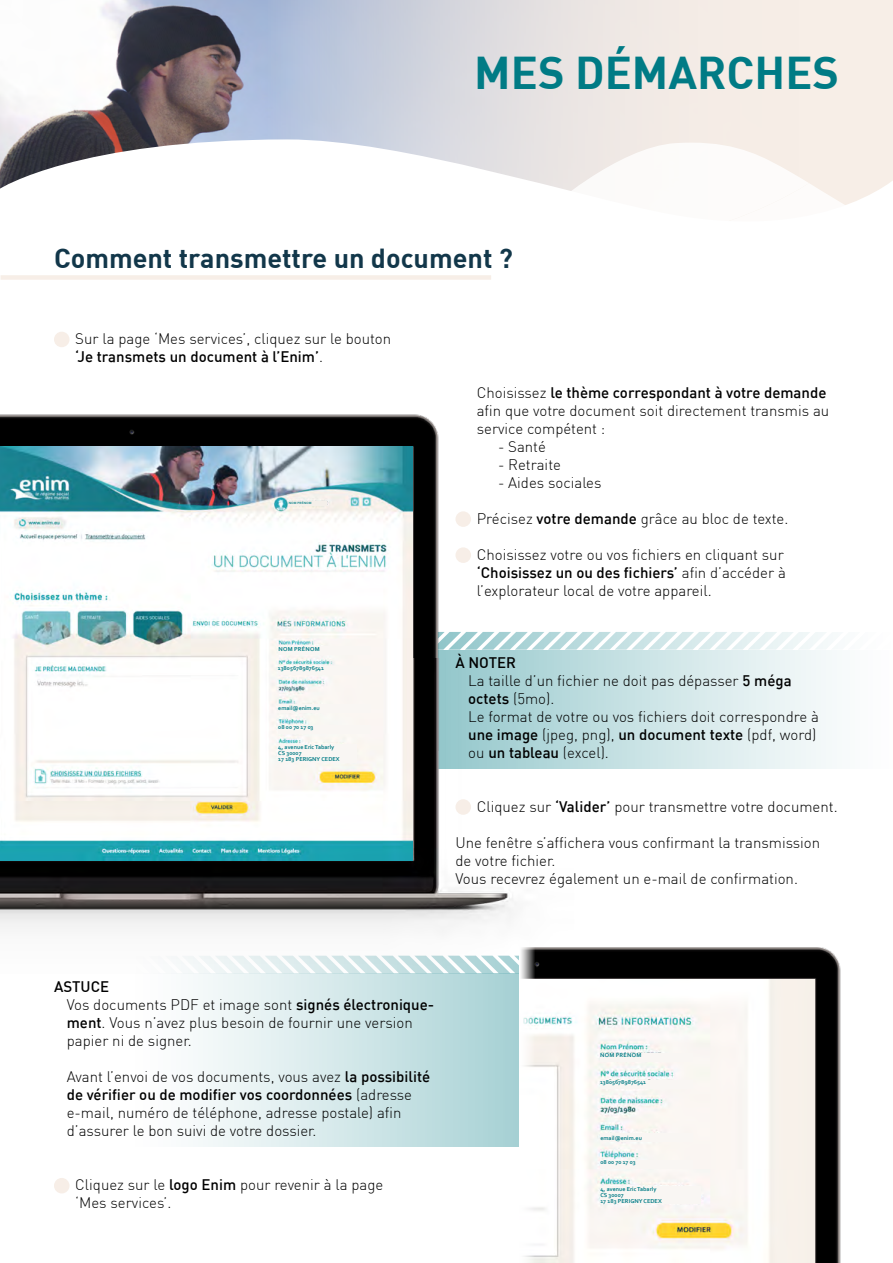
<style>
.page{position:relative;width:893px;height:1263px;background:#fff}
.page>*{position:absolute;margin:0;border:0;box-sizing:border-box;transform-origin:0 0}
.t1{font:700 45px "DIN";color:#007b85}
.t2{font:700 27px "DIN";color:#12374a}
.t3{font:300 15px/18px "DIN";color:#000}
.t4{font:700 6px/6px "Corbel";color:#007b85}
.t5{font:700 6px "Corbel";letter-spacing:.04em;color:#007b85}
.t6{font:700 3.3px "Corbel";letter-spacing:.04em;color:#007b85}
.s1{font-weight:500}
</style>
<div class="page">
<img style="left:0;top:0;width:268px;height:139px">
<svg style="left:268px;top:0;width:625px;height:139px;background:#e1dfe2"></svg>
<svg style="left:0;top:139px;width:893px;height:66px"></svg>
<svg style="left:198px;top:974px;width:321px;height:172px;background:#cfe5e7"></svg>
<svg style="left:578px;top:632px;width:250px;height:18px"></svg>
<svg style="left:578px;top:650px;width:254px;height:118px;background:#deedee"></svg>
<img style="left:0;top:414px;width:578px;height:244px">
<div style="left:1px;top:275px;width:490px;height:5px;background:#f7eee7"></div>
<img style="left:0;top:658px;width:626px;height:316px">
<div style="left:455px;top:511px;width:16px;height:16px;background:#f7eee7;border-radius:50%"></div>
<div style="left:455px;top:547px;width:16px;height:16px;background:#f7eee7;border-radius:50%"></div>
<div style="left:54px;top:332px;width:16px;height:15px;background:#f7eee7;border-radius:50%"></div>
<div style="left:455px;top:799px;width:16px;height:16px;background:#f7eee7;border-radius:50%"></div>
<div style="left:54px;top:1178px;width:16px;height:15px;background:#f7eee7;border-radius:50%"></div>
<img style="left:0;top:507px;width:413px;height:354px">
<img style="left:1px;top:447px;width:412px;height:353px">
<img style="left:520px;top:905px;width:321px;height:358px">
<img style="left:535px;top:979px;width:280px;height:284px">
<div style="left:519px;top:941px;width:16px;height:322px;background:#fff"></div>
<hr style="left:289px;top:501px;width:38px;height:4px;background:#f5f0ea">
<div style="left:278px;top:646px;width:93px;height:9px;background:#f9f6f3"></div>
<div style="left:278px;top:704px;width:93px;height:8px;background:#f9f6f3"></div>
<div style="left:278px;top:725px;width:93px;height:8px;background:#f9f6f3"></div>
<div style="left:278px;top:666px;width:93px;height:9px;background:#f9f6f3"></div>
<div style="left:278px;top:745px;width:79px;height:18px;background:#f9f6f3"></div>
<div style="left:600px;top:1053px;width:93px;height:9px;background:#f9f6f3"></div>
<div style="left:600px;top:1133px;width:93px;height:8px;background:#f9f6f3"></div>
<div style="left:600px;top:1160px;width:93px;height:8px;background:#f9f6f3"></div>
<div style="left:600px;top:1080px;width:93px;height:9px;background:#f9f6f3"></div>
<div style="left:600px;top:1187px;width:101px;height:17px;background:#f9f6f3"></div>
<h1 class="t1" style="left:474px;top:44px;width:366px">MES DÉMARCHES</h1>
<h2 class="t2" style="left:54px;top:240px;width:460px">Comment transmettre un document ?</h2>
<p class="t3" style="left:75px;top:329px;width:317px">Sur la page ‘Mes services’, cliquez sur le bouton <span class="s1">‘Je transmets un document à l’Enim’</span>.</p>
<p class="t6" style="left:289px;top:501px;width:24px">NOM PRÉNOM</p>
<p class="t5" style="left:278px;top:645px;width:43px">NOM PRÉNOM</p>
<p class="t4" style="left:278px;top:665px;width:48px">138056789876541</p>
<p class="t4" style="left:278px;top:705px;width:43px">email@enim.eu</p>
<p class="t4" style="left:278px;top:724px;width:37px">08 00 70 17 03</p>
<p class="t4" style="left:278px;top:744px;width:63px">4, avenue Eric Tabarly<br>CS 30007<br>17 183 PERIGNY CEDEX</p>
<p class="t3" style="left:477px;top:383px;width:354px">Choisissez <span class="s1">le thème correspondant à votre demande </span>afin que votre document soit directement transmis au service compétent :</p>
<p class="t3" style="left:498px;top:437px;width:49px">- Santé</p>
<p class="t3" style="left:498px;top:455px;width:64px">- Retraite</p>
<p class="t3" style="left:498px;top:473px;width:105px">- Aides sociales</p>
<p class="t3" style="left:477px;top:509px;width:313px">Précisez <span class="s1">votre demande</span> grâce au bloc de texte.</p>
<p class="t3" style="left:477px;top:545px;width:311px">Choisissez votre ou vos fichiers en cliquant sur <span class="s1">‘Choisissez un ou des fichiers’</span> afin d’accéder à l’explorateur local de votre appareil.</p>
<p class="t3" style="left:468px;top:653px;width:352px;text-indent:-13px"><span class="s1">À NOTER<br></span>La taille d’un fichier ne doit pas dépasser <span class="s1">5 méga octets</span> (5mo).<br>Le format de votre ou vos fichiers doit correspondre à <span class="s1">une image</span> (jpeg, png), <span class="s1">un document texte</span> (pdf, word) ou <span class="s1">un tableau</span> (excel).</p>
<p class="t3" style="left:477px;top:797px;width:362px">Cliquez sur <span class="s1">‘Valider’</span> pour transmettre votre document.</p>
<p class="t3" style="left:455px;top:833px;width:366px">Une fenêtre s’affichera vous confirmant la transmission de votre fichier.<br>Vous recevrez également un e-mail de confirmation.</p>
<p class="t3" style="left:67px;top:977px;width:369px;text-indent:-13px"><span class="s1">ASTUCE<br></span>Vos documents PDF et image sont <span class="s1">signés électronique&shy;ment</span>. Vous n’avez plus besoin de fournir une version papier ni de signer.</p>
<p class="t3" style="left:67px;top:1067px;width:365px">Avant l’envoi de vos documents, vous avez <span class="s1">la possibilité de vérifier ou de modifier vos coordonnées</span> (adresse e-mail, numéro de téléphone, adresse postale) afin d’assurer le bon suivi de votre dossier.</p>
<p class="t3" style="left:75px;top:1175px;width:310px">Cliquez sur le <span class="s1">logo Enim</span> pour revenir à la page ‘Mes services’.</p>
<p class="t5" style="left:600px;top:1051px;width:43px">NOM PRÉNOM</p>
<p class="t4" style="left:600px;top:1079px;width:48px">138056789876541</p>
<p class="t4" style="left:600px;top:1134px;width:43px">email@enim.eu</p>
<p class="t4" style="left:600px;top:1159px;width:37px">08 00 70 17 03</p>
<p class="t4" style="left:600px;top:1186px;width:63px">4, avenue Eric Tabarly<br>CS 30007<br>17 183 PERIGNY CEDEX</p>
</div>
